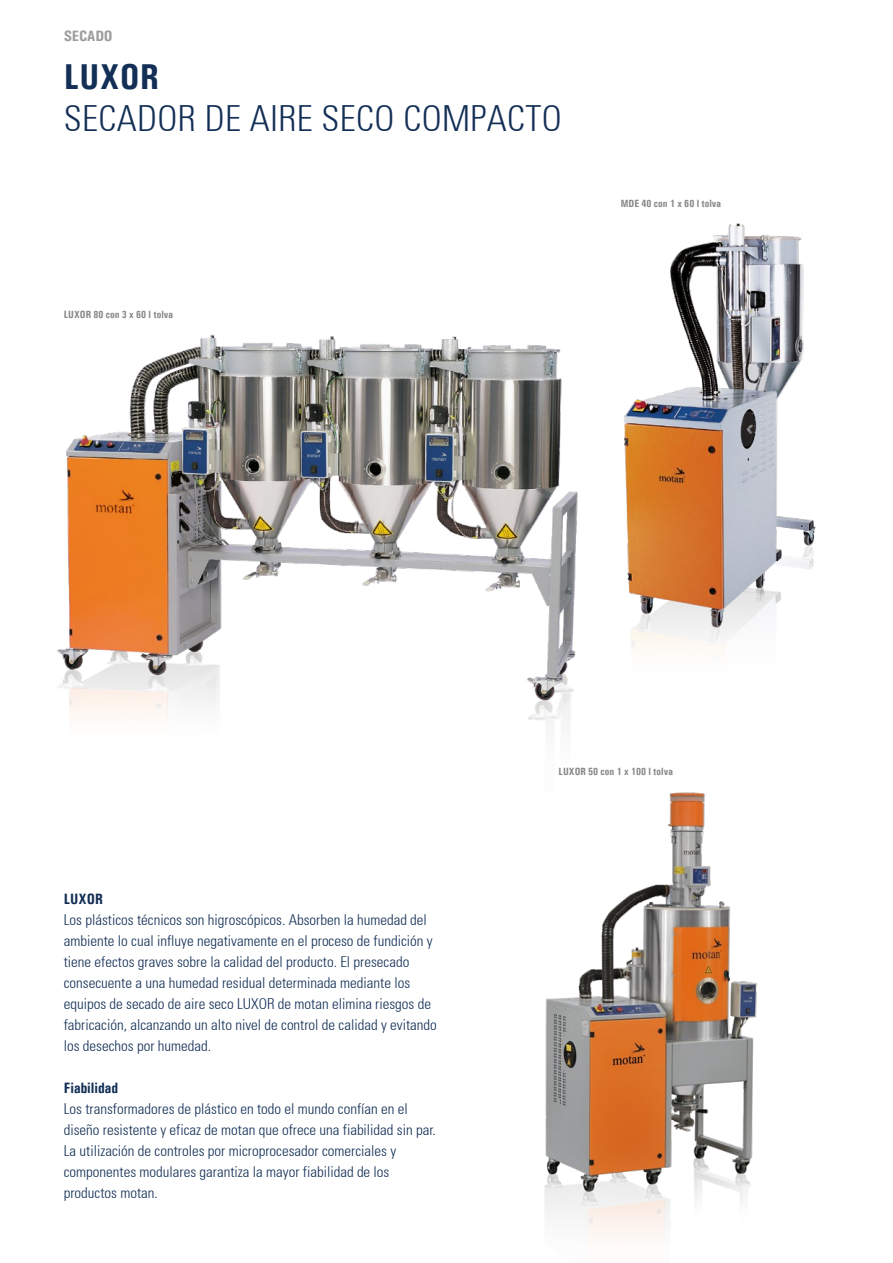
<style>
.page{position:relative;width:893px;height:1263px;background:#fff}
.page>*{position:absolute;margin:0;border:0;box-sizing:border-box;transform-origin:0 0}
.t1{font:300 condensed 36px "Univers";letter-spacing:.01em;color:#132f55}
.t2{font:700 36px "Univers Condensed";letter-spacing:.01em;color:#132f55}
.t3{font:300 condensed 15px/21px "Univers";color:#132f55}
.t4{font:700 15px "Univers Condensed";color:#132f55}
.t5{font:700 15px "Univers Condensed";letter-spacing:-.02em;color:#9d9d9c;scale:1.06 1}
.t6{font:700 10.5px "Univers Condensed";color:#878787}
</style>
<div class="page">
<img style="left:624px;top:223px;width:192px;height:428px">
<img style="left:57px;top:334px;width:521px;height:390px">
<img style="left:544px;top:792px;width:213px;height:446px">
<p class="t5" style="left:64px;top:27px;width:48px">SECADO</p>
<h1 class="t2" style="left:64px;top:54px;width:97px">LUXOR</h1>
<h1 class="t1" style="left:64px;top:96px;width:500px">SECADOR DE AIRE SECO COMPACTO</h1>
<p class="t6" style="left:64px;top:308px;width:111px">LUXOR 80 con 3 x 60 l tolva</p>
<p class="t6" style="left:621px;top:197px;width:102px">MDE 40 con 1 x 60 l tolva</p>
<p class="t4" style="left:64px;top:889px;width:40px">LUXOR</p>
<p class="t3" style="left:64px;top:909px;width:375px">Los plásticos técnicos son higroscópicos. Absorben la humedad del ambiente lo cual influye negativamente en el proceso de fundición y tiene efectos graves sobre la calidad del producto. El presecado consecuente a una humedad residual determinada mediante los equipos de secado de aire seco LUXOR de motan elimina riesgos de fabricación, alcanzando un alto nivel de control de calidad y evitando los desechos por humedad.</p>
<p class="t4" style="left:64px;top:1078px;width:56px">Fiabilidad</p>
<p class="t3" style="left:64px;top:1098px;width:374px">Los transformadores de plástico en todo el mundo confían en el diseño resistente y eficaz de motan que ofrece una fiabilidad sin par.<br>La utilización de controles por microprocesador comerciales y componentes modulares garantiza la mayor fiabilidad de los productos motan.</p>
<p class="t6" style="left:559px;top:765px;width:116px">LUXOR 50 con 1 x 100 l tolva</p>
</div>
